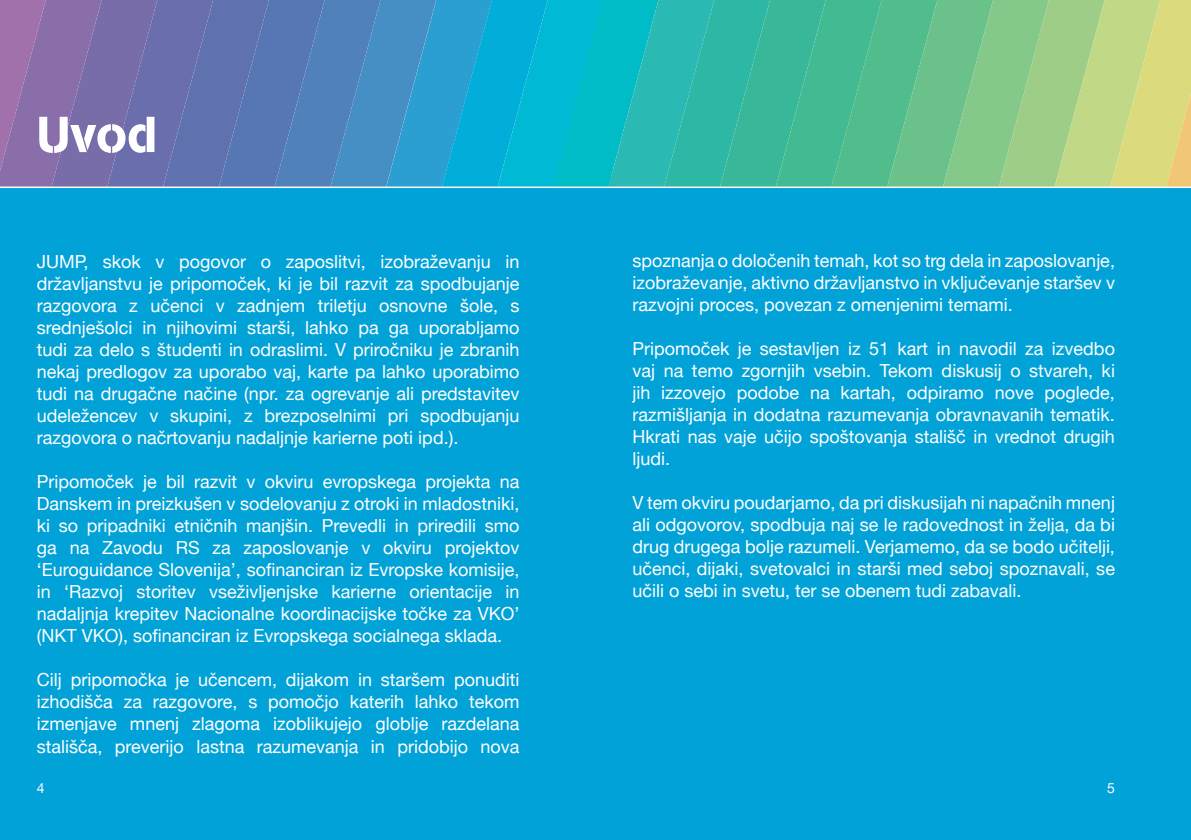
<style>
.page{position:relative;width:1191px;height:840px;background:#fff}
.page>*{position:absolute;margin:0;border:0;box-sizing:border-box;transform-origin:0 0}
.t1{font:50px "AG Book Stencil";color:#fff}
.t2{font:18px/22px "Helvetica Neue";color:#fff;text-align:justify}
.t3{font:14px "Helvetica Neue";color:#fff}
</style>
<div class="page">
<svg style="left:0;top:0;width:1191px;height:186px"></svg>
<div style="left:0;top:187px;width:1191px;height:652px;background:#00a2d8"></div>
<hr style="left:0;top:186px;width:1191px;height:2px;background:#fff">
<h1 class="t1" style="left:37px;top:104px;width:122px">Uvod</h1>
<p class="t2" style="left:37px;top:251px;width:484px">JUMP, skok v pogovor o zaposlitvi, izobraževanju in državljanstvu je pripomoček, ki je bil razvit za spodbujanje razgovora z učenci v zadnjem triletju osnovne šole, s srednješolci in njihovimi starši, lahko pa ga uporabljamo tudi za delo s študenti in odraslimi. V priročniku je zbranih nekaj predlogov za uporabo vaj, karte pa lahko uporabimo tudi na drugačne načine (npr. za ogrevanje ali predstavitev udeležencev v skupini, z brezposelnimi pri spodbujanju razgovora o načrtovanju nadaljnje karierne poti ipd.).</p>
<p class="t2" style="left:37px;top:471px;width:484px">Pripomoček je bil razvit v okviru evropskega projekta na Danskem in preizkušen v sodelovanju z otroki in mladostniki, ki so pripadniki etničnih manjšin. Prevedli in priredili smo ga na Zavodu RS za zaposlovanje v okviru projektov ‘Euroguidance Slovenija’, sofinanciran iz Evropske komisije, in ‘Razvoj storitev vseživljenjske karierne orientacije in nadaljnja krepitev Nacionalne koordinacijske točke za VKO’ (NKT VKO), sofinanciran iz Evropskega socialnega sklada.</p>
<p class="t2" style="left:37px;top:669px;width:484px">Cilj pripomočka je učencem, dijakom in staršem ponuditi izhodišča za razgovore, s pomočjo katerih lahko tekom izmenjave mnenj zlagoma izoblikujejo globlje razdelana stališča, preverijo lastna razumevanja in pridobijo nova</p>
<p class="t2" style="left:632px;top:250px;width:484px">spoznanja o določenih temah, kot so trg dela in zaposlovanje, izobraževanje, aktivno državljanstvo in vključevanje staršev v razvojni proces, povezan z omenjenimi temami.</p>
<p class="t2" style="left:632px;top:338px;width:484px">Pripomoček je sestavljen iz 51 kart in navodil za izvedbo vaj na temo zgornjih vsebin. Tekom diskusij o stvareh, ki jih izzovejo podobe na kartah, odpiramo nove poglede, razmišljanja in dodatna razumevanja obravnavanih tematik.<br>Hkrati nas vaje učijo spoštovanja stališč in vrednot drugih ljudi.</p>
<p class="t2" style="left:632px;top:492px;width:484px">V tem okviru poudarjamo, da pri diskusijah ni napačnih mnenj ali odgovorov, spodbuja naj se le radovednost in želja, da bi drug drugega bolje razumeli. Verjamemo, da se bodo učitelji, učenci, dijaki, svetovalci in starši med seboj spoznavali, se učili o sebi in svetu, ter se obenem tudi zabavali.</p>
<p class="t3" style="left:37px;top:777px;width:9px">4</p>
<p class="t3" style="left:1107px;top:777px;width:9px">5</p>
</div>
